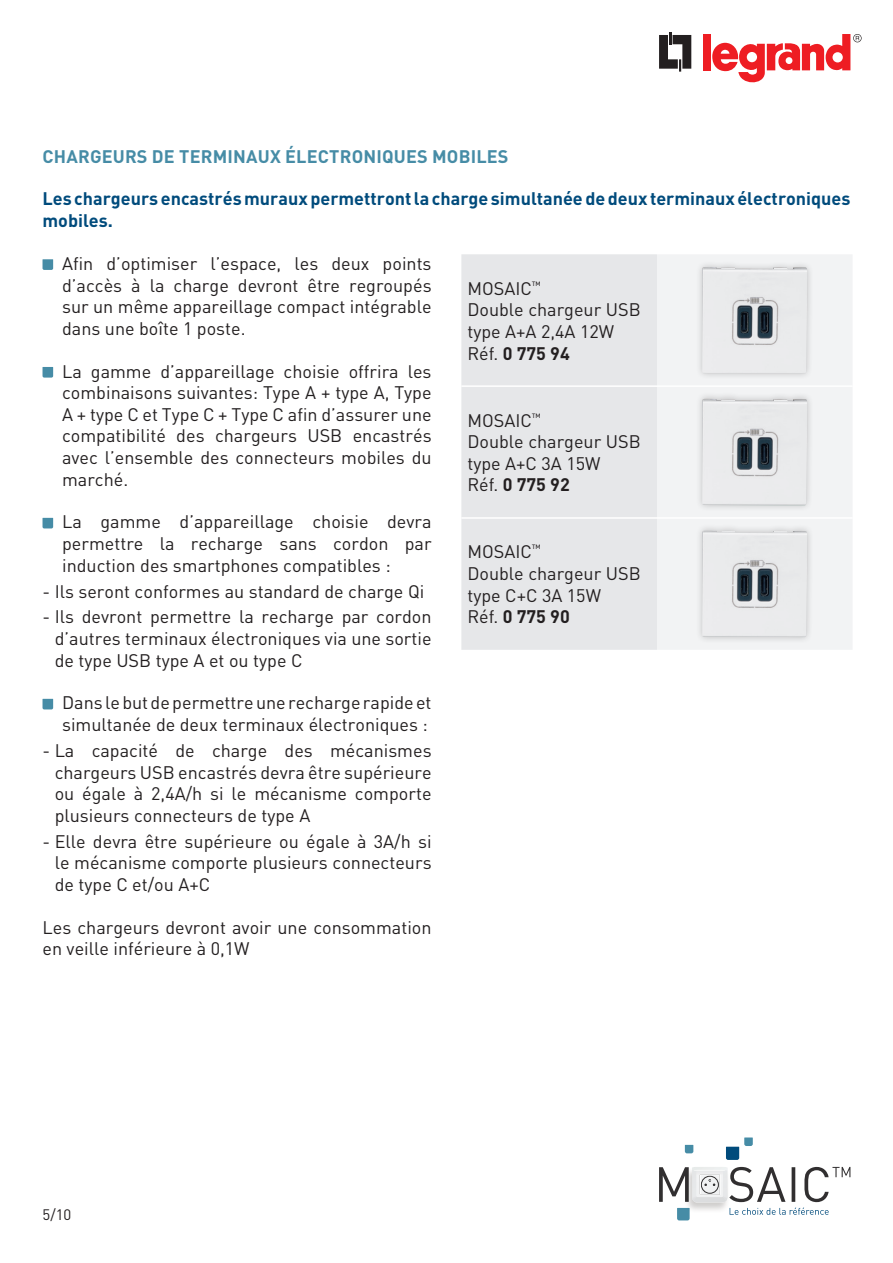
<style>
.page{position:relative;width:893px;height:1263px;background:#fff}
.page>*{position:absolute;margin:0;border:0;box-sizing:border-box;transform-origin:0 0}
.t1{font:18px/21.6px "DIN Pro";color:#231f20;text-align:justify}
.t2{font:700 18px/21.6px "DIN Pro";color:#004b7c}
.t3{font:700 18px "DIN Pro";letter-spacing:.01em;color:#468ca6}
.t4{font:15px "DIN Pro";color:#231f20}
.s1{font-weight:700}
</style>
<div class="page">
<svg style="left:659px;top:32px;width:32px;height:40px"></svg>
<div style="left:703px;top:34px;width:8px;height:36px;background:#ee1d23"></div>
<svg style="left:712px;top:34px;width:150px;height:49px"></svg>
<svg style="left:685px;top:1145px;width:8px;height:8px"></svg>
<svg style="left:726px;top:1137px;width:27px;height:23px"></svg>
<svg style="left:659px;top:1167px;width:191px;height:53px"></svg>
<svg style="left:43px;top:259px;width:10px;height:11px"></svg>
<svg style="left:43px;top:367px;width:10px;height:11px"></svg>
<svg style="left:43px;top:518px;width:10px;height:10px"></svg>
<svg style="left:43px;top:699px;width:10px;height:10px"></svg>
<div style="left:461px;top:254px;width:196px;height:396px;background:#e6e7e9"></div>
<div style="left:657px;top:255px;width:195px;height:395px;background:#f2f3f4"></div>
<hr style="left:461px;top:385px;width:196px;height:2px;background:#fff">
<hr style="left:657px;top:385px;width:196px;height:2px;background:#fff">
<hr style="left:461px;top:517px;width:196px;height:2px;background:#fff">
<hr style="left:657px;top:517px;width:196px;height:2px;background:#fff">
<div style="left:695px;top:260px;width:119px;height:120px;background:#231f20;opacity:.25"></div>
<img style="left:702px;top:267px;width:105px;height:106px">
<div style="left:695px;top:392px;width:119px;height:120px;background:#231f20;opacity:.25"></div>
<img style="left:702px;top:399px;width:105px;height:106px">
<div style="left:695px;top:524px;width:119px;height:120px;background:#231f20;opacity:.25"></div>
<img style="left:702px;top:531px;width:105px;height:106px">
<p class="t3" style="left:43px;top:144px;width:467px">CHARGEURS DE TERMINAUX ÉLECTRONIQUES MOBILES</p>
<p class="t2" style="left:43px;top:187px;width:809px">Les chargeurs encastrés muraux permettront la charge simultanée de deux terminaux électroniques mobiles.</p>
<p class="t1" style="left:62px;top:252px;width:371px">Afin d’optimiser l’espace, les deux points d’accès à la charge devront être regroupés sur un même appareillage compact intégrable dans une boîte 1 poste.</p>
<p class="t1" style="left:62px;top:360px;width:371px">La gamme d’appareillage choisie offrira les combinaisons suivantes: Type A + type A, Type A + type C et Type C + Type C afin d’assurer une compatibilité des chargeurs USB encastrés avec l’ensemble des connecteurs mobiles du marché.</p>
<p class="t1" style="left:62px;top:510px;width:371px">La gamme d’appareillage choisie devra permettre la recharge sans cordon par induction des smartphones compatibles :</p>
<p class="t1" style="left:43px;top:579px;width:383px">- Ils seront conformes au standard de charge Qi</p>
<p class="t1" style="left:55px;top:605px;width:378px;text-indent:-12px">- Ils devront permettre la recharge par cordon d’autres terminaux électroniques via une sortie de type USB type A et ou type C</p>
<p class="t1" style="left:62px;top:691px;width:371px">Dans le but de permettre une recharge rapide et simultanée de deux terminaux électroniques :</p>
<p class="t1" style="left:55px;top:739px;width:378px;text-indent:-12px">- La capacité de charge des mécanismes chargeurs USB encastrés devra être supérieure ou égale à 2,4A/h si le mécanisme comporte plusieurs connecteurs de type A</p>
<p class="t1" style="left:55px;top:829px;width:378px;text-indent:-12px">- Elle devra être supérieure ou égale à 3A/h si le mécanisme comporte plusieurs connecteurs de type C et/ou A+C</p>
<p class="t1" style="left:43px;top:915px;width:391px">Les chargeurs devront avoir une consommation en veille inférieure à 0,1W</p>
<p class="t1" style="left:467px;top:277px;width:175px;text-align:left">MOSAIC<sup>™<br></sup>Double chargeur USB type A+A 2,4A 12W<br>Réf. <span class="s1">0 775 94</span></p>
<p class="t1" style="left:467px;top:408px;width:175px;text-align:left">MOSAIC<sup>™<br></sup>Double chargeur USB type A+C 3A 15W<br>Réf. <span class="s1">0 775 92</span></p>
<p class="t1" style="left:467px;top:540px;width:175px;text-align:left">MOSAIC<sup>™<br></sup>Double chargeur USB type C+C 3A 15W<br>Réf. <span class="s1">0 775 90</span></p>
<p class="t4" style="left:43px;top:1205px;width:30px">5/10</p>
</div>
